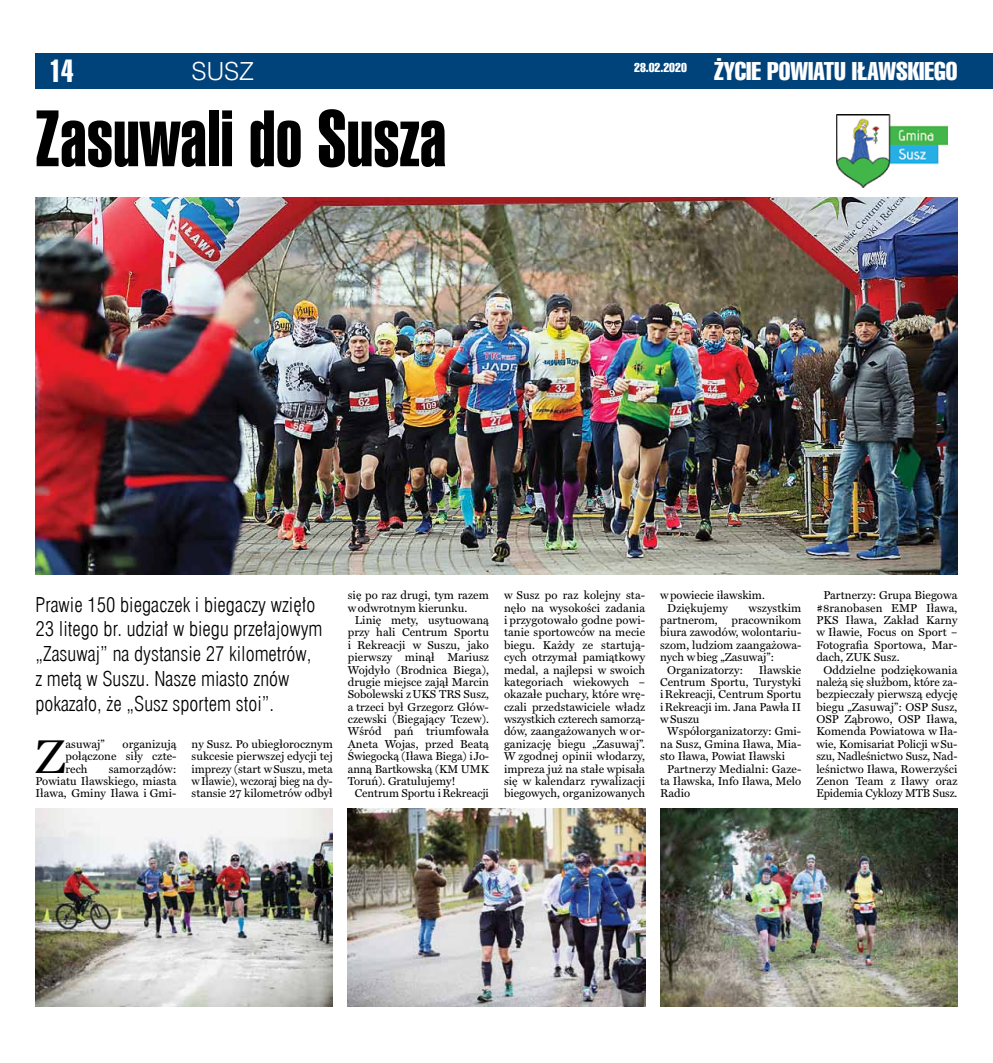
<style>
.page{position:relative;width:993px;height:1063px;background:#fff}
.page>*{position:absolute;margin:0;border:0;box-sizing:border-box;transform-origin:0 0}
.t1{font:77.5px "Swis 911 X Cm EU";letter-spacing:.005em;color:#000}
.t2{font:47.75px "Miller Text Pl";color:#000}
.t3{font:31.25px "Swis 911 X Cm EU";color:#fff}
.t4{font:25px "Swis 911 Cm EU";color:#fff}
.t5{font:25px "Swis 721 Lt EU";color:#fff}
.t6{font:20px/24.8px "Swis 721 Lt Cn EU";color:#000}
.t7{font:12.5px "Swis 911 Cm EU";color:#fff}
.t8{font:11.5px/12.4px "Miller Text Pl";letter-spacing:.005em;color:#000;text-align:justify}
</style>
<div class="page">
<div style="left:35px;top:53px;width:957px;height:36px;background:#00427a"></div>
<hr style="left:992px;top:53px;width:1px;height:36px;background:#00427a">
<img style="left:836px;top:115px;width:110px;height:73px">
<img style="left:35px;top:197px;width:922px;height:378px">
<img style="left:348px;top:808px;width:297px;height:198px">
<img style="left:35px;top:808px;width:298px;height:198px">
<img style="left:660px;top:808px;width:297px;height:198px">
<h3 class="t3" style="left:50px;top:53px;width:25px">14</h3>
<h3 class="t4" style="left:714px;top:56px;width:245px">ŻYCIE POWIATU IŁAWSKIEGO</h3>
<h3 class="t5" style="left:191px;top:56px;width:17px">SUS</h3>
<h3 class="t5" style="left:239px;top:56px;width:16px">Z</h3>
<h1 class="t1" style="left:35px;top:95px;width:412px">Zasuwali do Susza</h1>
<p class="t7" style="left:634px;top:60px;width:54px">28.02.2020</p>
<h3 class="t6" style="left:35px;top:592px;width:288px">Prawie 150 biegaczek i biegaczy wzięło 23 litego br. udział w biegu przełajowym „Zasuwaj” na dystansie 27 kilometrów, z metą w Suszu. Nasze miasto znów pokazało, że „Susz sportem stoi”.</h3>
<h2 class="t2" style="left:35px;top:728px;width:31px">Z</h2>
<p class="t8" style="left:65px;top:738px;width:41px">asuwaj”</p>
<p class="t8" style="left:65px;top:738px;width:113px;text-indent:57px">organizują połączone siły czte&shy;rech</p>
<p class="t8" style="left:35px;top:762px;width:143px;text-indent:73px">samorządów:<br>Powiatu Iławskiego, miasta Iława, Gminy Iława i Gmi-</p>
<p class="t8" style="left:191px;top:738px;width:143px">ny Susz. Po ubiegłorocznym sukcesie pierwszej edycji tej imprezy (start w Suszu, meta w Iławie), wczoraj bieg na dy&shy;stansie 27 kilometrów odbył</p>
<p class="t8" style="left:348px;top:589px;width:142px">się po raz drugi, tym razem w odwrotnym kierunku.</p>
<p class="t8" style="left:348px;top:614px;width:143px;text-indent:7px">Linię mety, usytuowaną przy hali Centrum Sportu i Rekreacji w Suszu, jako pierwszy minął Mariusz Wojdyło (Brodnica Biega), drugie miejsce zajął Marcin Sobolewski z UKS TRS Susz, a trzeci był Grzegorz Głów&shy;czewski (Biegający Tczew).<br>Wśród pań triumfowała Aneta Wojas, przed Beatą Świegocką (Iława Biega) i Jo&shy;anną Bartkowską (KM UMK Toruń). Gratulujemy!</p>
<p class="t8" style="left:355px;top:787px;width:135px">Centrum Sportu i Rekreacji</p>
<p class="t8" style="left:504px;top:589px;width:143px">w Susz po raz kolejny sta&shy;nęło na wysokości zadania i przygotowało godne powi&shy;tanie sportowców na mecie biegu. Każdy ze startują&shy;cych otrzymał pamiątkowy medal, a najlepsi w swoich kategoriach wiekowych – okazałe puchary, które wrę&shy;czali przedstawiciele władz wszystkich czterech samorzą&shy;dów, zaangażowanych w or&shy;ganizację biegu „Zasuwaj”.<br>W zgodnej opinii włodarzy, impreza już na stałe wpisała się w kalendarz rywalizacji biegowych, organizowanych</p>
<p class="t8" style="left:667px;top:589px;width:99px;text-indent:-7px">w powiecie iławskim.<br>Dziękujemy</p>
<p class="t8" style="left:748px;top:602px;width:54px">wszystkim</p>
<p class="t8" style="left:660px;top:614px;width:143px">partnerom, pracownikom</p>
<p class="t8" style="left:660px;top:626px;width:143px">biura zawodów, wolontariu-</p>
<p class="t8" style="left:660px;top:639px;width:143px">szom, ludziom zaangażowa-</p>
<p class="t8" style="left:660px;top:651px;width:116px">nych w bieg „Zasuwaj”:</p>
<p class="t8" style="left:667px;top:663px;width:78px">Organizatorzy:</p>
<p class="t8" style="left:660px;top:663px;width:143px;text-indent:98px">Iławskie Centrum Sportu, Turystyki i Rekreacji, Centrum Sportu i Rekreacji im. Jana Pawła II w Suszu</p>
<p class="t8" style="left:660px;top:725px;width:143px;text-indent:7px">Współorganizatorzy: Gmi&shy;na Susz, Gmina Iława, Mia&shy;sto Iława, Powiat Iławski</p>
<p class="t8" style="left:660px;top:762px;width:143px;text-indent:7px">Partnerzy Medialni: Gaze&shy;ta Iławska, Info Iława, Melo Radio</p>
<p class="t8" style="left:816px;top:589px;width:143px;text-indent:7px">Partnerzy: Grupa Biegowa #8ranobasen EMP Iława, PKS Iława, Zakład Karny w Iławie, Focus on Sport – Fotografia Sportowa, Mar&shy;dach, ZUK Susz.</p>
<p class="t8" style="left:816px;top:663px;width:143px;text-indent:7px">Oddzielne podziękowania należą się służbom, które za&shy;bezpieczały pierwszą edycję biegu „Zasuwaj”: OSP Susz, OSP Ząbrowo, OSP Iława, Komenda Powiatowa w Iła&shy;wie, Komisariat Policji w Su&shy;szu, Nadleśnictwo Susz, Nad&shy;leśnictwo Iława, Rowerzyści Zenon Team z Iławy oraz Epidemia Cyklozy MTB Susz.</p>
</div>
